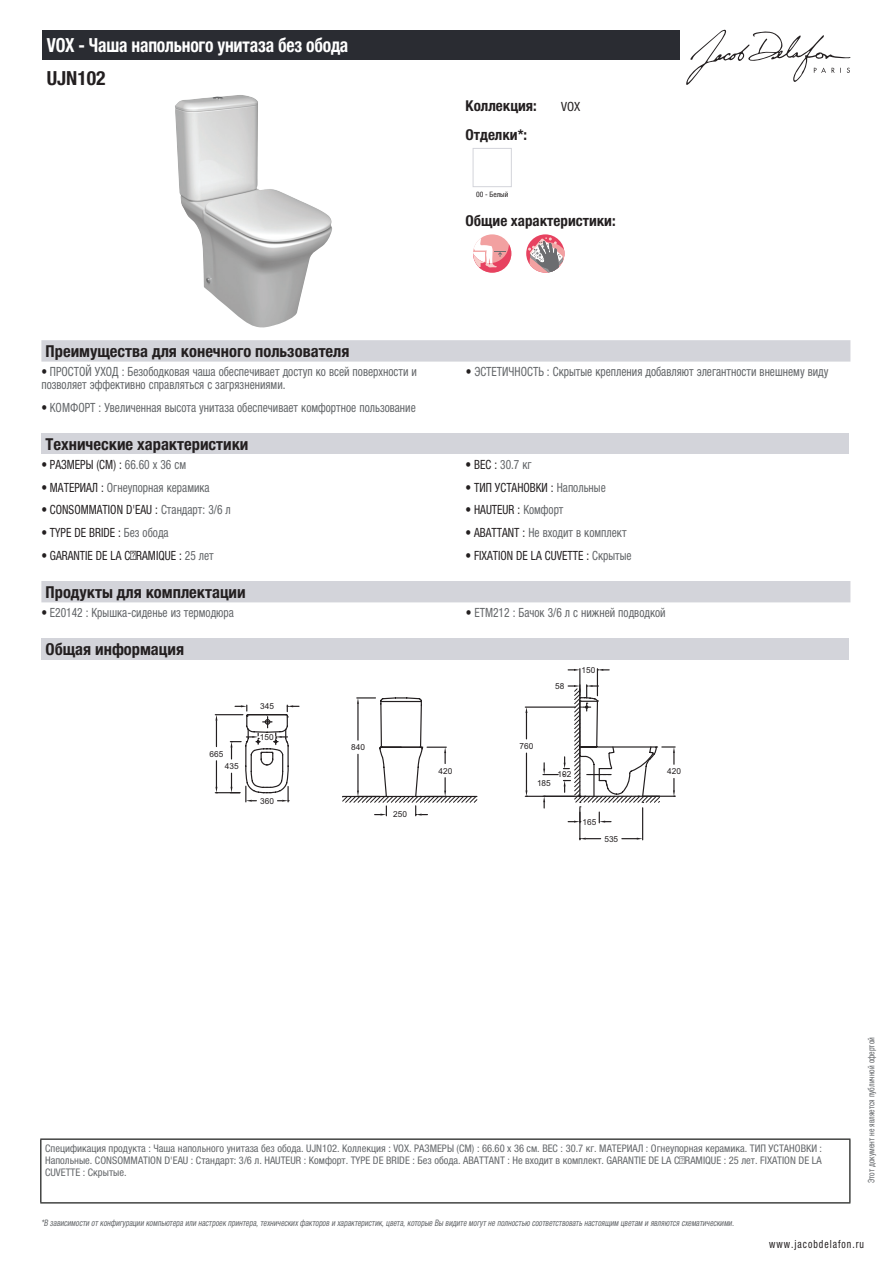
<style>
.page{position:relative;width:893px;height:1263px;background:#fff}
.page>*{position:absolute;margin:0;border:0;box-sizing:border-box;transform-origin:0 0}
.t1{font:700 condensed 19.5px "Helvetica Neue LTCYR";letter-spacing:-.01em;color:#fff;scale:.9 1}
.t2{font:700 condensed 19.5px "Helvetica Neue LTCYR";color:#231f20}
.t3{font:700 condensed 16.5px "Helvetica Neue LTCYR";color:#231f20}
.t4{font:700 condensed 15px "Helvetica Neue LTCYR";color:#231f20}
.t5{font:condensed 12.75px/13.5px "Helvetica Neue LTCYR";color:#626568;scale:.9 1}
.t6{font:condensed 12.75px "Helvetica Neue LTCYR";color:#231f20;scale:.9 1}
.t7{font:condensed 12.75px "Helvetica Neue LTCYR";color:#231f20}
.t8{font:condensed 11.25px "Helvetica Neue LTCYR";letter-spacing:.1em;color:#231f20;scale:.87 1}
.t9{font:condensed 10.5px/12px "Helvetica Neue LTCYR";color:#626568;text-align:justify}
.t10{font:italic condensed 9px "Helvetica Neue LTCYR";color:#626568;scale:.87 1}
.t11{font:condensed 9px "Helvetica Neue LTCYR";color:#626568;scale:.87 1}
.t12{font:8.25px "Arial";color:#231f20}
.t13{font:condensed 7.5px "Helvetica Neue LTCYR";color:#231f20}
.s1{color:#231f20}
.s2{color:#626568}
</style>
<div class="page">
<svg style="left:686px;top:30px;width:164px;height:55px"></svg>
<img style="left:175px;top:95px;width:157px;height:233px">
<div style="left:473px;top:148px;width:39px;height:39px;border:1px solid #d3d4da"></div>
<div style="left:473px;top:234px;width:38px;height:39px;background:#f2a1a1;border-radius:50%"></div>
<svg style="left:473px;top:238px;width:38px;height:35px"></svg>
<svg style="left:526px;top:234px;width:38px;height:39px"></svg>
<svg style="left:528px;top:237px;width:36px;height:36px"></svg>
<div style="left:41px;top:340px;width:809px;height:22px;background:#d3d4da"></div>
<div style="left:41px;top:433px;width:808px;height:22px;background:#d3d4da"></div>
<div style="left:41px;top:581px;width:809px;height:21px;background:#d3d4da"></div>
<div style="left:41px;top:638px;width:808px;height:21px;background:#d3d4da"></div>
<svg style="left:215px;top:669px;width:460px;height:154px"></svg>
<div style="left:43px;top:30px;width:637px;height:30px;background:#2a2c32"></div>
<hr style="left:40px;top:1138px;width:810px;height:2px;background:#040503">
<hr style="left:40px;top:1140px;width:1px;height:62px;background:#040503">
<hr style="left:849px;top:1140px;width:1px;height:62px;background:#040503">
<hr style="left:40px;top:1202px;width:810px;height:1px;background:#040503">
<h1 class="t1" style="left:47px;top:34px;width:337px">VOX - Чаша напольного унитаза без обода</h1>
<h1 class="t2" style="left:47px;top:67px;width:60px">UJN102</h1>
<p class="t4" style="left:466px;top:97px;width:73px">Коллекция:</p>
<p class="t7" style="left:561px;top:99px;width:21px">VOX</p>
<p class="t4" style="left:466px;top:126px;width:63px">Отделки*:</p>
<p class="t13" style="left:476px;top:190px;width:34px">00 - Белый</p>
<p class="t4" style="left:466px;top:212px;width:152px">Общие характеристики:</p>
<p class="t3" style="left:46px;top:342px;width:305px">Преимущества для конечного пользователя</p>
<p class="t5" style="left:41px;top:365px;width:419px"><span class="s1">•</span> ПРОСТОЙ УХОД : Безободковая чаша обеспечивает доступ ко всей поверхности и позволяет эффективно справляться с загрязнениями.</p>
<p class="t5" style="left:466px;top:365px;width:404px"><span class="s1">•</span> ЭСТЕТИЧНОСТЬ : Скрытые крепления добавляют элегантности внешнему виду</p>
<p class="t5" style="left:41px;top:401px;width:418px"><span class="s1">•</span> КОМФОРТ : Увеличенная высота унитаза обеспечивает комфортное пользование</p>
<p class="t3" style="left:46px;top:435px;width:204px">Технические характеристики</p>
<p class="t6" style="left:41px;top:457px;width:162px">• РАЗМЕРЫ (СМ) : <span class="s2">66.60 x 36 см</span></p>
<p class="t5" style="left:466px;top:458px;width:75px"><span class="s1">• ВЕС :</span> 30.7 кг</p>
<p class="t5" style="left:41px;top:480px;width:189px"><span class="s1">• МАТЕРИАЛ :</span> Огнеупорная керамика</p>
<p class="t6" style="left:466px;top:480px;width:157px">• ТИП УСТАНОВКИ : <span class="s2">Напольные</span></p>
<p class="t6" style="left:41px;top:503px;width:212px">• CONSOMMATION D'EAU : <span class="s2">Стандарт: 3/6 л</span></p>
<p class="t6" style="left:466px;top:503px;width:110px">• HAUTEUR : <span class="s2">Комфорт</span></p>
<p class="t6" style="left:41px;top:525px;width:143px">• TYPE DE BRIDE : <span class="s2">Без обода</span></p>
<p class="t5" style="left:466px;top:526px;width:180px"><span class="s1">• ABATTANT :</span> Не входит в комплект</p>
<p class="t6" style="left:41px;top:548px;width:193px">• GARANTIE DE LA CÉRAMIQUE : <span class="s2">25 лет</span></p>
<p class="t6" style="left:466px;top:548px;width:186px">• FIXATION DE LA CUVETTE : <span class="s2">Скрытые</span></p>
<p class="t3" style="left:46px;top:583px;width:202px">Продукты для комплектации</p>
<p class="t5" style="left:41px;top:605px;width:215px"><span class="s1">•</span> E20142 : Крышка-сиденье из термодюра</p>
<p class="t5" style="left:466px;top:605px;width:223px"><span class="s1">•</span> ETM212 : Бачок 3/6 л с нижней подводкой</p>
<p class="t3" style="left:46px;top:640px;width:140px">Общая информация</p>
<p class="t12" style="left:210px;top:748px;width:15px">665</p>
<p class="t12" style="left:225px;top:761px;width:15px">435</p>
<p class="t12" style="left:260px;top:701px;width:15px">345</p>
<p class="t12" style="left:260px;top:731px;width:15px">150</p>
<p class="t12" style="left:260px;top:795px;width:15px">360</p>
<p class="t12" style="left:351px;top:742px;width:15px">840</p>
<p class="t12" style="left:393px;top:809px;width:15px">250</p>
<p class="t12" style="left:520px;top:741px;width:15px">760</p>
<p class="t12" style="left:555px;top:681px;width:11px">58</p>
<p class="t12" style="left:582px;top:664px;width:15px">150</p>
<p class="t12" style="left:438px;top:765px;width:15px">420</p>
<p class="t12" style="left:667px;top:766px;width:15px">420</p>
<p class="t12" style="left:558px;top:769px;width:15px">102</p>
<p class="t12" style="left:537px;top:777px;width:15px">185</p>
<p class="t12" style="left:582px;top:816px;width:15px">165</p>
<p class="t12" style="left:604px;top:833px;width:15px">535</p>
<p class="t9" style="left:45px;top:1142px;width:779px">Спецификация продукта : Чаша напольного унитаза без обода. UJN102. Коллекция : VOX. РАЗМЕРЫ (СМ) : 66.60 x 36 см. ВЕС : 30.7 кг. МАТЕРИАЛ : Огнеупорная керамика. ТИП УСТАНОВКИ :<br>Напольные. CONSOMMATION D'EAU : Стандарт: 3/6 л. HAUTEUR : Комфорт. TYPE DE BRIDE : Без обода. ABATTANT : Не входит в комплект. GARANTIE DE LA CÉRAMIQUE : 25 лет. FIXATION DE LA CUVETTE : Скрытые.</p>
<p class="t10" style="left:41px;top:1218px;width:800px">*В зависимости отконфигурации компьютера или настроек принтера,техническихфакторов и характеристик,цвета,которые Вы видите могутне полностью соответствоватьнастоящим цветам и являются схематическими.</p>
<p class="t11" style="left:866px;top:1183px;width:169px;rotate:-90deg">Этот документ не является публичной офертой</p>
<p class="t8" style="left:769px;top:1237px;width:110px">www.jacobdelafon.ru</p>
</div>
